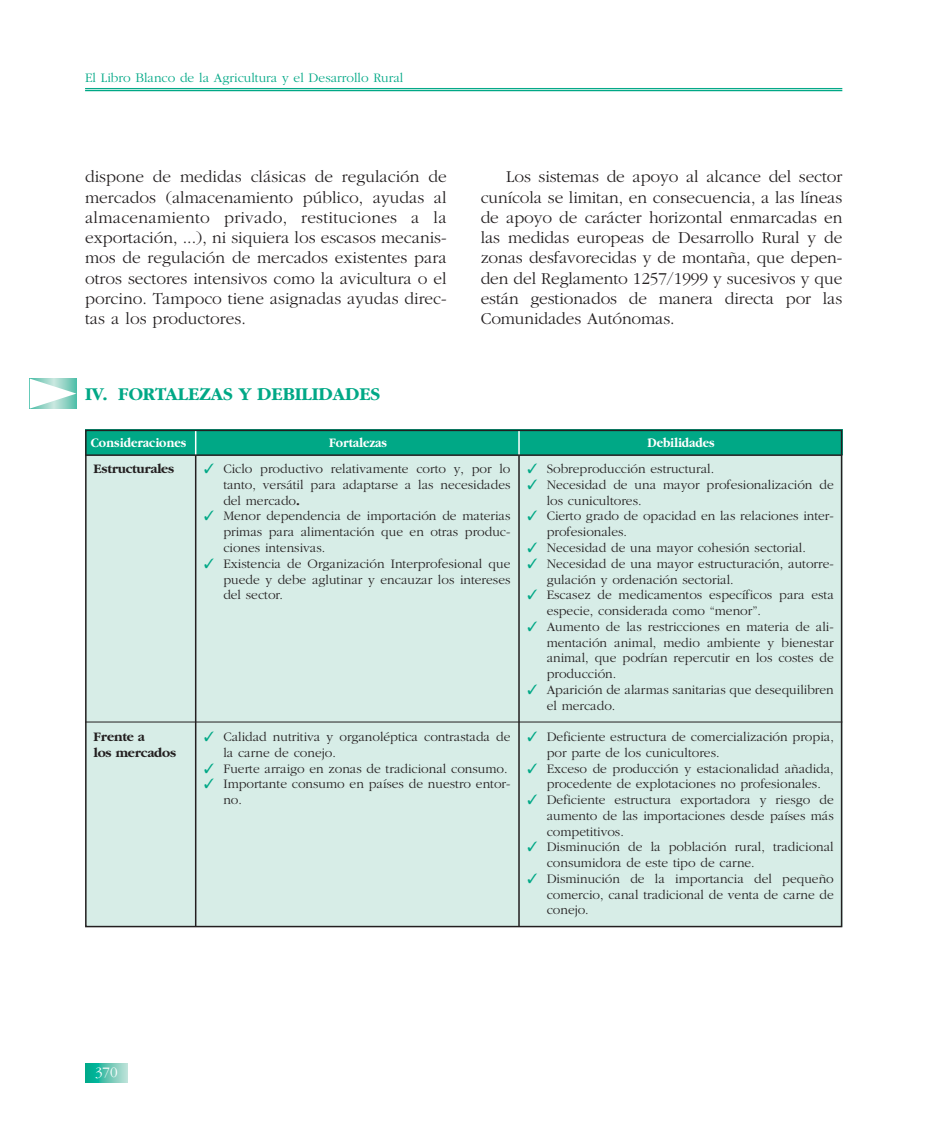
<style>
.page{position:relative;width:935px;height:1148px;background:#fff}
.page>*{position:absolute;margin:0;border:0;box-sizing:border-box;transform-origin:0 0}
.t1{font:700 18.75px "Garamond";color:#00a886}
.t2{font:300 17.25px/20.2px "Garamond";letter-spacing:-.005em;color:#231f20;text-align:justify}
.t3{font:300 15px "Garamond";color:#fff}
.t4{font:300 13.5px/15.8px "Garamond";color:#231f20}
.t5{font:300 13.5px "Garamond";color:#00a886}
.t6{font:700 13.5px "Garamond";color:#fff;scale:.9 1}
.t7{font:700 13.5px/15.8px "Garamond";letter-spacing:-.015em;color:#231f20}
.s1{color:#00a886}
.s2{font-weight:700}
</style>
<div class="page">
<hr style="left:85px;top:88px;width:757px;height:1px;background:#00a886">
<hr style="left:85px;top:90px;width:757px;height:1px;background:#00a886">
<svg style="left:85px;top:1063px;width:43px;height:19px"></svg>
<div style="left:85px;top:455px;width:757px;height:471px;background:#d7ede7"></div>
<div style="left:85px;top:429px;width:757px;height:26px;background:#00a886"></div>
<hr style="left:195px;top:455px;width:1px;height:471px;background:#231f20">
<hr style="left:518px;top:455px;width:1px;height:471px;background:#231f20">
<svg style="left:195px;top:431px;width:1px;height:23px"></svg>
<svg style="left:518px;top:431px;width:1px;height:23px"></svg>
<hr style="left:85px;top:454px;width:757px;height:2px;background:#231f20">
<hr style="left:85px;top:721px;width:757px;height:1px;background:#231f20">
<div style="left:30px;top:379px;width:47px;height:29px;background:#4abfa9"></div>
<svg style="left:30px;top:378px;width:46px;height:30px"></svg>
<p class="t5" style="left:85px;top:72px;width:320px">El Libro Blanco de la Agricultura y el Desarrollo Rural</p>
<p class="t2" style="left:85px;top:168px;width:363px">dispone de medidas clásicas de regulación de mercados (almacenamiento público, ayudas al almacenamiento privado, restituciones a la exportación, ...), ni siquiera los escasos mecanis&shy;mos de regulación de mercados existentes para otros sectores intensivos como la avicultura o el porcino. Tampoco tiene asignadas ayudas direc&shy;tas a los productores.</p>
<p class="t2" style="left:480px;top:168px;width:363px;text-indent:26px">Los sistemas de apoyo al alcance del sector cunícola se limitan, en consecuencia, a las líneas de apoyo de carácter horizontal enmarcadas en las medidas europeas de Desarrollo Rural y de zonas desfavorecidas y de montaña, que depen&shy;den del Reglamento 1257/1999 y sucesivos y que están gestionados de manera directa por las Comunidades Autónomas.</p>
<h1 class="t1" style="left:85px;top:387px;width:297px">IV. FORTALEZAS Y DEBILIDADES</h1>
<p class="t6" style="left:91px;top:437px;width:108px">Consideraciones</p>
<p class="t6" style="left:329px;top:437px;width:66px">Fortalezas</p>
<p class="t6" style="left:647px;top:437px;width:76px">Debilidades</p>
<p class="t7" style="left:94px;top:462px;width:82px">Estructurales</p>
<p class="t4" style="left:223px;top:462px;width:289px;text-align:justify;text-indent:-19px"><span class="s1">✓</span> Ciclo productivo relativamente corto y, por lo tanto, versátil para adaptarse a las necesidades del mercado<span class="s2">.</span></p>
<p class="t4" style="left:223px;top:509px;width:289px;text-align:justify;text-indent:-19px"><span class="s1">✓</span> Menor dependencia de importación de materias primas para alimentación que en otras produc&shy;ciones intensivas.</p>
<p class="t4" style="left:223px;top:556px;width:289px;text-align:justify;text-indent:-19px"><span class="s1">✓</span> Existencia de Organización Interprofesional que puede y debe aglutinar y encauzar los intereses del sector.</p>
<p class="t4" style="left:527px;top:462px;width:188px"><span class="s1">✓</span> Sobreproducción estructural.</p>
<p class="t4" style="left:546px;top:478px;width:289px;text-indent:-19px"><span class="s1">✓</span> Necesidad de una mayor profesionalización de los cunicultores.</p>
<p class="t4" style="left:546px;top:509px;width:289px;text-indent:-19px"><span class="s1">✓</span> Cierto grado de opacidad en las relaciones inter&shy;profesionales.</p>
<p class="t4" style="left:527px;top:541px;width:280px"><span class="s1">✓</span> Necesidad de una mayor cohesión sectorial.</p>
<p class="t4" style="left:546px;top:556px;width:289px;text-indent:-19px"><span class="s1">✓</span> Necesidad de una mayor estructuración, autorre&shy;gulación y ordenación sectorial.</p>
<p class="t4" style="left:546px;top:588px;width:289px;text-indent:-19px"><span class="s1">✓</span> Escasez de medicamentos específicos para esta especie, considerada como “menor”.</p>
<p class="t4" style="left:546px;top:619px;width:289px;text-align:justify;text-indent:-19px"><span class="s1">✓</span> Aumento de las restricciones en materia de ali&shy;mentación animal, medio ambiente y bienestar animal, que podrían repercutir en los costes de producción.</p>
<p class="t4" style="left:546px;top:682px;width:289px;text-indent:-19px"><span class="s1">✓</span> Aparición de alarmas sanitarias que desequilibren el mercado.</p>
<p class="t4" style="left:546px;top:730px;width:289px;text-indent:-19px"><span class="s1">✓</span> Deficiente estructura de comercialización propia, por parte de los cunicultores.</p>
<p class="t4" style="left:527px;top:761px;width:308px;text-align:center"><span class="s1">✓</span> Exceso de producción y estacionalidad añadida, procedente de explotaciones no profesionales.</p>
<p class="t4" style="left:546px;top:793px;width:289px;text-align:justify;text-indent:-19px"><span class="s1">✓</span> Deficiente estructura exportadora y riesgo de aumento de las importaciones desde países más competitivos.</p>
<p class="t4" style="left:546px;top:840px;width:288px;text-indent:-19px"><span class="s1">✓</span> Disminución de la población rural, tradicional consumidora de este tipo de carne.</p>
<p class="t4" style="left:546px;top:871px;width:289px;text-align:justify;text-indent:-19px"><span class="s1">✓</span> Disminución de la importancia del pequeño comercio, canal tradicional de venta de carne de conejo.</p>
<p class="t4" style="left:223px;top:730px;width:289px;text-indent:-19px"><span class="s1">✓</span> Calidad nutritiva y organoléptica contrastada de la carne de conejo.</p>
<p class="t4" style="left:204px;top:761px;width:305px"><span class="s1">✓</span> Fuerte arraigo en zonas de tradicional consumo.</p>
<p class="t4" style="left:223px;top:777px;width:289px;text-indent:-19px"><span class="s1">✓</span> Importante consumo en países de nuestro entor&shy;no.</p>
<p class="t7" style="left:94px;top:730px;width:84px">Frente a<br>los mercados</p>
<p class="t3" style="left:95px;top:1066px;width:24px">370</p>
</div>
